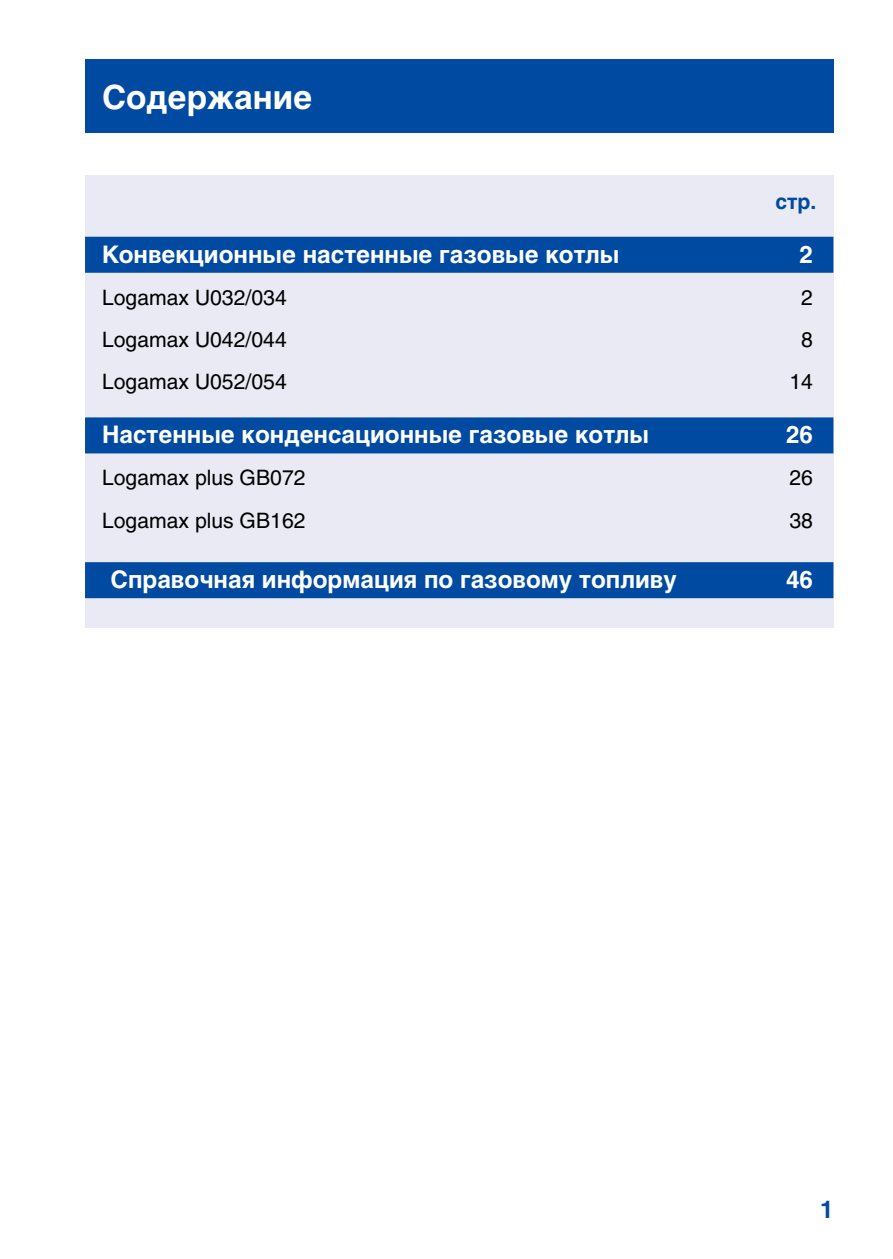
<style>
.page{position:relative;width:893px;height:1259px;background:#fff}
.page>*{position:absolute;margin:0;border:0;box-sizing:border-box;transform-origin:0 0}
.t1{font:700 33px "Helios";color:#fff}
.t2{font:700 24px "Helios";color:#fff}
.t3{font:700 24px "Helios";color:#004ba1}
.t4{font:21px "Helios";color:#000}
.t5{font:700 21px "Helios";color:#004ba1}
</style>
<div class="page">
<div style="left:85px;top:175px;width:748px;height:453px;background:#e9eaf4"></div>
<div style="left:85px;top:237px;width:748px;height:36px;background:#004ba1"></div>
<div style="left:85px;top:417px;width:748px;height:36px;background:#004ba1"></div>
<div style="left:85px;top:562px;width:748px;height:36px;background:#004ba1"></div>
<div style="left:85px;top:60px;width:748px;height:73px;background:#004ba1"></div>
<h1 class="t1" style="left:102px;top:78px;width:212px">Содержание</h1>
<p class="t5" style="left:775px;top:189px;width:43px">стр.</p>
<p class="t2" style="left:102px;top:240px;width:519px">Конвекционные настенные газовые котлы</p>
<p class="t2" style="left:800px;top:240px;width:15px">2</p>
<p class="t4" style="left:102px;top:285px;width:186px">Logamax U032/034</p>
<p class="t4" style="left:801px;top:285px;width:13px">2</p>
<p class="t4" style="left:102px;top:327px;width:186px">Logamax U042/044</p>
<p class="t4" style="left:801px;top:327px;width:13px">8</p>
<p class="t4" style="left:102px;top:369px;width:186px">Logamax U052/054</p>
<p class="t4" style="left:789px;top:369px;width:25px">14</p>
<p class="t2" style="left:102px;top:421px;width:549px">Настенные конденсационные газовые котлы</p>
<p class="t2" style="left:786px;top:421px;width:28px">26</p>
<p class="t4" style="left:102px;top:465px;width:205px">Logamax plus GB072</p>
<p class="t4" style="left:789px;top:465px;width:25px">26</p>
<p class="t4" style="left:102px;top:508px;width:205px">Logamax plus GB162</p>
<p class="t4" style="left:789px;top:508px;width:25px">38</p>
<p class="t2" style="left:111px;top:565px;width:568px">Справочная информация по газовому топливу</p>
<p class="t2" style="left:786px;top:565px;width:28px">46</p>
<p class="t3" style="left:820px;top:1195px;width:15px">1</p>
</div>
